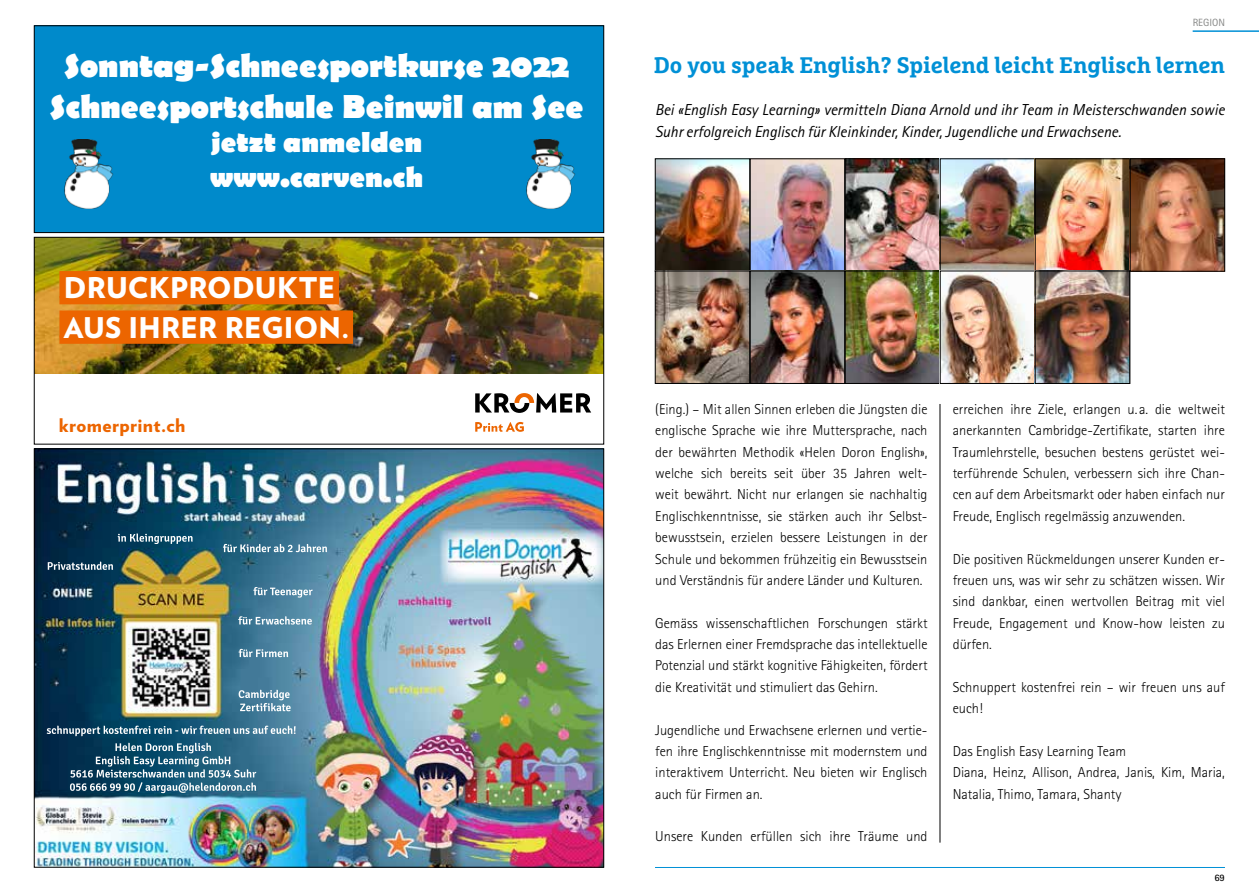
<style>
.page{position:relative;width:1259px;height:893px;background:#fff}
.page>*{position:absolute;margin:0;border:0;box-sizing:border-box;transform-origin:0 0}
.t1{font:700 33.45px/40px "Berlin Sans FB";color:#fff;text-align:center}
.t2{font:700 29.1px/34.8px "Berlin Sans FB";color:#fff}
.t3{font:900 28.5px/39.5px "Verlag";letter-spacing:.005em;color:#fff}
.t4{font:700 22.5px "Marselis Slab Pro";letter-spacing:-.005em;color:#0090d6}
.t5{font:900 18.75px "Verlag";letter-spacing:.02em;color:#ec6500}
.t6{font:italic 15.9px/21.3px "Rotis Sans Serif Std";color:#000}
.t7{font:300 14.4px/21.3px "Rotis Sans Serif Std";color:#000;text-align:justify}
.t8{font:10.5px "Rotis Sans Serif Std";color:#868786}
.t9{font:700 9.9px "Rotis Sans Serif Std";color:#000}
</style>
<div class="page">
<img style="left:36px;top:239px;width:566px;height:135px">
<div style="left:59px;top:271px;width:280px;height:27px;background:#ec6500"></div>
<div style="left:59px;top:296px;width:280px;height:8px;background:#ec6500"></div>
<div style="left:59px;top:310px;width:294px;height:28px;background:#ec6500"></div>
<div style="left:59px;top:335px;width:294px;height:9px;background:#ec6500"></div>
<svg style="left:475px;top:393px;width:116px;height:20px"></svg>
<svg style="left:475px;top:422px;width:49px;height:10px"></svg>
<div style="left:34px;top:237px;width:570px;height:207px;border:1px solid #000"></div>
<img style="left:36px;top:451px;width:566px;height:414px">
<hr style="left:1192px;top:30px;width:67px;height:2px;background:#0090d6">
<hr style="left:655px;top:867px;width:570px;height:1px;background:#0090d6">
<img style="left:657px;top:161px;width:566px;height:108px">
<div style="left:655px;top:159px;width:95px;height:112px;border:1px solid #000"></div>
<div style="left:750px;top:159px;width:95px;height:112px;border:1px solid #000"></div>
<div style="left:845px;top:159px;width:95px;height:112px;border:1px solid #000"></div>
<div style="left:940px;top:159px;width:95px;height:112px;border:1px solid #000"></div>
<div style="left:1035px;top:159px;width:95px;height:112px;border:1px solid #000"></div>
<div style="left:1130px;top:159px;width:95px;height:112px;border:1px solid #000"></div>
<hr style="left:939px;top:404px;width:1px;height:439px;background:#000">
<img style="left:657px;top:273px;width:471px;height:109px">
<div style="left:655px;top:271px;width:95px;height:113px;border:1px solid #000"></div>
<div style="left:750px;top:271px;width:95px;height:113px;border:1px solid #000"></div>
<div style="left:845px;top:271px;width:95px;height:113px;border:1px solid #000"></div>
<div style="left:1035px;top:271px;width:95px;height:113px;border:1px solid #000"></div>
<div style="left:34px;top:26px;width:570px;height:207px;background:#008acb"></div>
<img style="left:64px;top:139px;width:50px;height:70px">
<img style="left:526px;top:139px;width:50px;height:70px">
<div style="left:34px;top:26px;width:570px;height:207px;border:1px solid #000"></div>
<h1 class="t1" style="left:50px;top:48px;width:535px">Sonntag-Schneesportkurse 2022<br>Schneesportschule Beinwil am See</h1>
<h2 class="t2" style="left:210px;top:127px;width:214px">jetzt anmelden www.carven.ch</h2>
<h3 class="t3" style="left:64px;top:267px;width:287px">DRUCKPRODUKTE<br>AUS IHRER REGION.</h3>
<h3 class="t5" style="left:59px;top:409px;width:128px">kromerprint.ch</h3>
<p class="t8" style="left:1192px;top:16px;width:34px">REGION</p>
<h3 class="t4" style="left:654px;top:51px;width:572px">Do you speak English? Spielend leicht Englisch lernen</h3>
<p class="t6" style="left:655px;top:99px;width:571px">Bei «English Easy Learning» vermitteln Diana Arnold und ihr Team in Meisterschwanden sowie<br>Suhr erfolgreich Englisch für Kleinkinder, Kinder, Jugendliche und Erwachsene.</p>
<p class="t7" style="left:655px;top:399px;width:274px">(Eing.) – Mit allen Sinnen erleben die Jüngsten die englische Sprache wie ihre Muttersprache, nach der bewährten Methodik «Helen Doron English», welche sich bereits seit über 35 Jahren welt&shy;weit bewährt. Nicht nur erlangen sie nachhaltig Englischkenntnisse, sie stärken auch ihr Selbst&shy;bewusstsein, erzielen bessere Leistungen in der Schule und bekommen frühzeitig ein Bewusstsein und Verständnis für andere Länder und Kulturen.</p>
<p class="t7" style="left:655px;top:612px;width:274px">Gemäss wissenschaftlichen Forschungen stärkt das Erlernen einer Fremdsprache das intellektuelle Potenzial und stärkt kognitive Fähigkeiten, fördert die Kreativität und stimuliert das Gehirn.</p>
<p class="t7" style="left:655px;top:719px;width:274px">Jugendliche und Erwachsene erlernen und vertie&shy;fen ihre Englischkenntnisse mit modernstem und interaktivem Unterricht. Neu bieten wir Englisch auch für Firmen an.</p>
<p class="t7" style="left:655px;top:826px;width:274px">Unsere Kunden erfüllen sich ihre Träume und</p>
<p class="t7" style="left:952px;top:399px;width:274px">erreichen ihre Ziele, erlangen u. a. die weltweit anerkannten Cambridge-Zertifikate, starten ihre Traumlehrstelle, besuchen bestens gerüstet wei&shy;terführende Schulen, verbessern sich ihre Chan&shy;cen auf dem Arbeitsmarkt oder haben einfach nur Freude, Englisch regelmässig anzuwenden.</p>
<p class="t7" style="left:952px;top:548px;width:274px">Die positiven Rückmeldungen unserer Kunden er&shy;freuen uns, was wir sehr zu schätzen wissen. Wir sind dankbar, einen wertvollen Beitrag mit viel Freude, Engagement und Know-how leisten zu dürfen.</p>
<p class="t7" style="left:952px;top:677px;width:274px">Schnuppert kostenfrei rein – wir freuen uns auf euch!</p>
<p class="t7" style="left:952px;top:741px;width:274px;text-align:left">Das English Easy Learning Team<br>Diana, Heinz, Allison, Andrea, Janis, Kim, Maria,<br>Natalia, Thimo, Tamara, Shanty</p>
<p class="t9" style="left:1214px;top:871px;width:12px">69</p>
</div>
